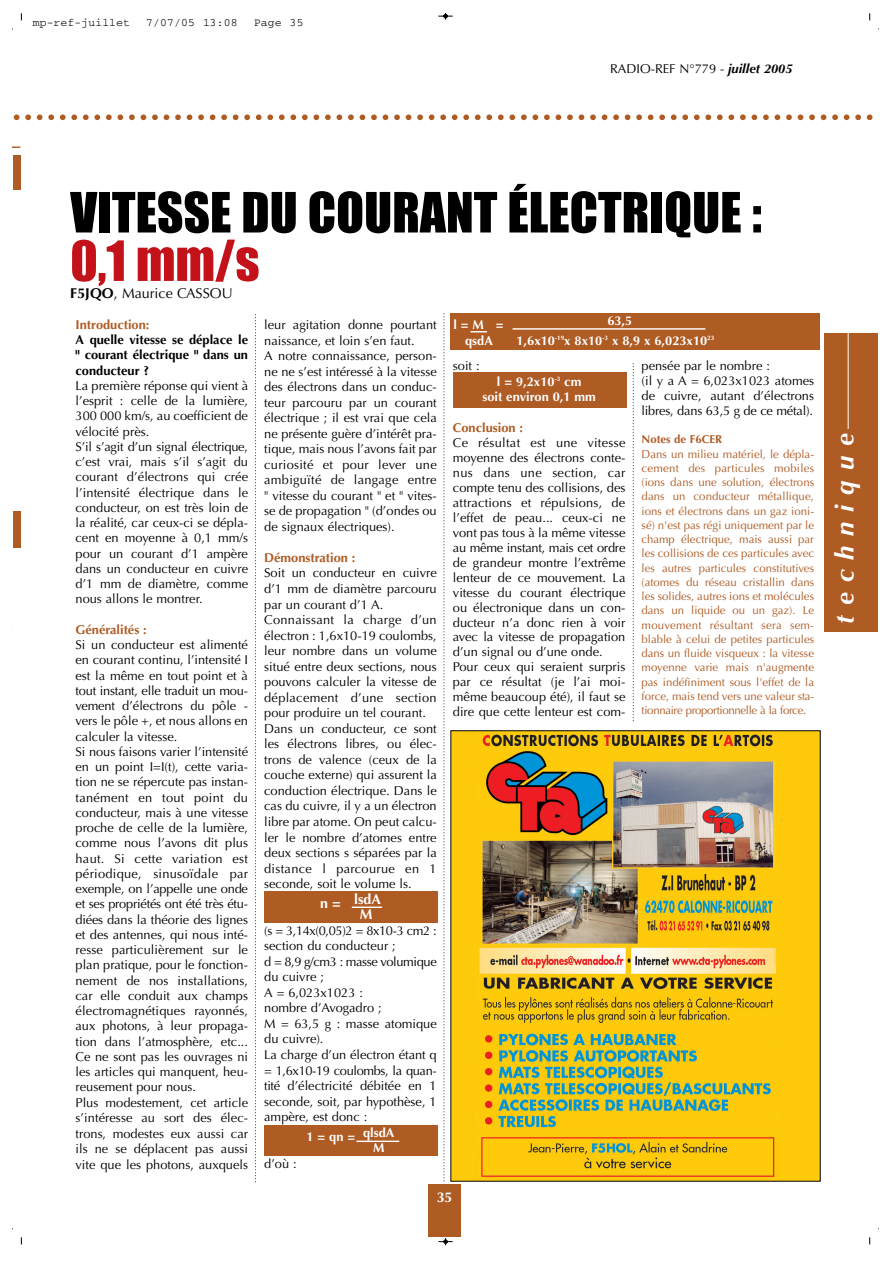
<style>
.page{position:relative;width:893px;height:1263px;background:#fff}
.page>*{position:absolute;margin:0;border:0;box-sizing:border-box;transform-origin:0 0}
.t1{font:51.3px "Impact";color:#000}
.t2{font:51.3px "Impact";color:#c4121a}
.t3{font:italic 700 25.65px "Optima";letter-spacing:.39em;color:#fff}
.t4{font:14.25px "Optima";color:#000}
.t5{font:700 14.25px/15.6px "Optima";color:#fff}
.t6{font:12.9px/15.3px "Optima";color:#000}
.t7{font:700 12.9px/13.4px "Optima";color:#fff}
.t8{font:700 12.9px/15.3px "Optima";color:#000;text-align:justify}
.t9{font:700 12.9px "Optima";color:#ae5b24}
.t10{font:11.4px/14.2px "Optima";letter-spacing:-.03em;color:#ae5b24;text-align:justify}
.t11{font:11.4px "Courier";letter-spacing:.01em;color:#000}
.t12{font:700 11.4px "Optima";color:#ae5b24}
.s1{font-weight:700;font-style:italic}
.s2{font-weight:700}
</style>
<div class="page">
<div style="left:428px;top:1184px;width:33px;height:53px;background:#ae5b24"></div>
<div style="left:453px;top:373px;width:174px;height:35px;background:#ae5b24"></div>
<div style="left:450px;top:314px;width:369px;height:36px;background:#ae5b24"></div>
<div style="left:264px;top:1125px;width:173px;height:31px;background:#ae5b24"></div>
<div style="left:263px;top:891px;width:174px;height:31px;background:#ae5b24"></div>
<svg style="left:13px;top:114px;width:860px;height:6px"></svg>
<div style="left:824px;top:333px;width:54px;height:299px;background:#ae5b24"></div>
<hr style="left:847px;top:332px;width:1px;height:97px;background:#fff">
<div style="left:13px;top:155px;width:7px;height:35px;background:#ae5b24"></div>
<div style="left:13px;top:511px;width:7px;height:36px;background:#ae5b24"></div>
<svg style="left:255px;top:315px;width:1px;height:868px"></svg>
<hr style="left:352px;top:907px;width:30px;height:1px;background:#fff">
<svg style="left:443px;top:314px;width:1px;height:867px"></svg>
<hr style="left:356px;top:1141px;width:43px;height:1px;background:#fff">
<svg style="left:470px;top:331px;width:17px;height:1px"></svg>
<hr style="left:512px;top:328px;width:193px;height:2px;background:#fff">
<svg style="left:633px;top:364px;width:1px;height:358px"></svg>
<img style="left:452px;top:732px;width:366px;height:448px">
<svg style="left:438px;top:13px;width:14px;height:7px"></svg>
<svg style="left:438px;top:1238px;width:14px;height:7px"></svg>
<p class="t11" style="left:33px;top:19px;width:99px">mp-ref-juillet</p>
<p class="t11" style="left:146px;top:19px;width:93px">7/07/05 13:08</p>
<p class="t11" style="left:254px;top:19px;width:51px">Page 35</p>
<p class="t6" style="left:610px;top:62px;width:184px">RADIO-REF N°779 - <span class="s1">juillet 2005</span></p>
<h1 class="t1" style="left:70px;top:192px;width:693px">VITESSE DU COURANT ÉLECTRIQUE :</h1>
<h1 class="t2" style="left:70px;top:240px;width:191px">0,1 mm/s</h1>
<p class="t4" style="left:70px;top:287px;width:164px"><span class="s2">F5JQO</span>, Maurice CASSOU</p>
<p class="t7" style="left:453px;top:319px;width:52px">l = M =</p>
<p class="t7" style="left:607px;top:315px;width:26px">63,5</p>
<p class="t7" style="left:465px;top:335px;width:29px">qsdA</p>
<p class="t7" style="left:516px;top:335px;width:199px">1,6x10<sup>-19</sup>x 8x10<sup>-3</sup> x 8,9 x 6,023x10<sup>23</sup></p>
<p class="t9" style="left:76px;top:319px;width:75px">Introduction:</p>
<p class="t8" style="left:76px;top:333px;width:174px">A quelle vitesse se déplace le " courant électrique " dans un conducteur ?</p>
<p class="t6" style="left:76px;top:379px;width:174px">La première réponse qui vient à l’esprit : celle de la lumière,<br>300 000 km/s, au coefficient de vélocité près.<br>S’il s’agit d’un signal électrique, c’est vrai, mais s’il s’agit du courant d’électrons qui crée l’intensité électrique dans le conducteur, on est très loin de la réalité, car ceux-ci se dépla&shy;cent en moyenne à 0,1 mm/s pour un courant d’1 ampère dans un conducteur en cuivre d’1 mm de diamètre, comme nous allons le montrer.</p>
<p class="t9" style="left:76px;top:624px;width:73px">Généralités :</p>
<p class="t6" style="left:76px;top:638px;width:174px">Si un conducteur est alimenté en courant continu, l’intensité I est la même en tout point et à tout instant, elle traduit un mou&shy;vement d’électrons du pôle - vers le pôle +, et nous allons en calculer la vitesse.<br>Si nous faisons varier l’intensité en un point I=I(t), cette varia&shy;tion ne se répercute pas instan&shy;tanément en tout point du conducteur, mais à une vitesse proche de celle de la lumière, comme nous l’avons dit plus haut. Si cette variation est périodique, sinusoïdale par exemple, on l’appelle une onde et ses propriétés ont été très étu&shy;diées dans la théorie des lignes et des antennes, qui nous inté&shy;resse particulièrement sur le plan pratique, pour le fonction&shy;nement de nos installations, car elle conduit aux champs électromagnétiques rayonnés, aux photons, à leur propaga&shy;tion dans l’atmosphère, etc...<br>Ce ne sont pas les ouvrages ni les articles qui manquent, heu&shy;reusement pour nous.<br>Plus modestement, cet article s’intéresse au sort des élec&shy;trons, modestes eux aussi car ils ne se déplacent pas aussi vite que les photons, auxquels</p>
<p class="t6" style="left:264px;top:318px;width:174px">leur agitation donne pourtant naissance, et loin s’en faut.<br>A notre connaissance, person&shy;ne ne s’est intéressé à la vitesse des électrons dans un conduc&shy;teur parcouru par un courant électrique ; il est vrai que cela ne présente guère d’intérêt pra&shy;tique, mais nous l’avons fait par curiosité et pour lever une ambiguïté de langage entre " vitesse du courant " et " vites&shy;se de propagation " (d’ondes ou de signaux électriques).</p>
<p class="t9" style="left:264px;top:552px;width:93px">Démonstration :</p>
<p class="t6" style="left:264px;top:566px;width:174px">Soit un conducteur en cuivre d’1 mm de diamètre parcouru par un courant d’1 A.<br>Connaissant la charge d’un électron : 1,6x10-19 coulombs, leur nombre dans un volume situé entre deux sections, nous pouvons calculer la vitesse de déplacement d’une section pour produire un tel courant.<br>Dans un conducteur, ce sont les électrons libres, ou élec&shy;trons de valence (ceux de la couche externe) qui assurent la conduction électrique. Dans le cas du cuivre, il y a un électron libre par atome. On peut calcu&shy;ler le nombre d’atomes entre deux sections s séparées par la distance l parcourue en 1 seconde, soit le volume ls.</p>
<p class="t5" style="left:360px;top:892px;width:23px;text-indent:-40px">n = lsdA<br>M</p>
<p class="t6" style="left:264px;top:924px;width:174px">(s = 3,14x(0,05)2 = 8x10-3 cm2 : section du conducteur ;<br>d = 8,9 g/cm3 : masse volumique du cuivre ;<br>A = 6,023x1023 :<br>nombre d’Avogadro ;<br>M = 63,5 g : masse atomique du cuivre).<br>La charge d’un électron étant q = 1,6x10-19 coulombs, la quan&shy;tité d’électricité débitée en 1 seconde, soit, par hypothèse, 1 ampère, est donc :</p>
<p class="t7" style="left:373px;top:1129px;width:23px;text-indent:-67px">1 = qn = qlsdA<br>M</p>
<p class="t6" style="left:264px;top:1157px;width:34px">d’où :</p>
<p class="t6" style="left:641px;top:359px;width:174px">pensée par le nombre :<br>(il y a A = 6,023x1023 atomes de cuivre, autant d’électrons libres, dans 63,5 g de ce métal).</p>
<p class="t12" style="left:641px;top:435px;width:82px">Notes de F6CER</p>
<p class="t10" style="left:641px;top:448px;width:174px">Dans un milieu matériel, le dépla&shy;cement des particules mobiles (ions dans une solution, électrons dans un conducteur métallique, ions et électrons dans un gaz ioni&shy;sé) n'est pas régi uniquement par le champ électrique, mais aussi par les collisions de ces particules avec les autres particules constitutives (atomes du réseau cristallin dans les solides, autres ions et molécules dans un liquide ou un gaz). Le mouvement résultant sera sem&shy;blable à celui de petites particules dans un fluide visqueux : la vitesse moyenne varie mais n'augmente pas indéfiniment sous l'effet de la force, mais tend vers une valeur sta&shy;tionnaire proportionnelle à la force.</p>
<p class="t6" style="left:453px;top:359px;width:28px">soit :</p>
<p class="t7" style="left:482px;top:374px;width:115px;line-height:15.8px;text-align:center">l = 9,2x10<sup>-3</sup> cm<br>soit environ 0,1 mm</p>
<p class="t9" style="left:453px;top:422px;width:72px">Conclusion :</p>
<p class="t6" style="left:453px;top:436px;width:174px">Ce résultat est une vitesse moyenne des électrons conte&shy;nus dans une section, car compte tenu des collisions, des attractions et répulsions, de l’effet de peau... ceux-ci ne vont pas tous à la même vitesse au même instant, mais cet ordre de grandeur montre l’extrême lenteur de ce mouvement. La vitesse du courant électrique ou électronique dans un con&shy;ducteur n’a donc rien à voir avec la vitesse de propagation d’un signal ou d’une onde.<br>Pour ceux qui seraient surpris par ce résultat (je l’ai moi&shy;même beaucoup été), il faut se dire que cette lenteur est com-</p>
<p class="t5" style="left:436px;top:1191px;width:17px">35</p>
<h2 class="t3" style="left:834px;top:624px;width:192px;rotate:-90deg">technique</h2>
</div>
